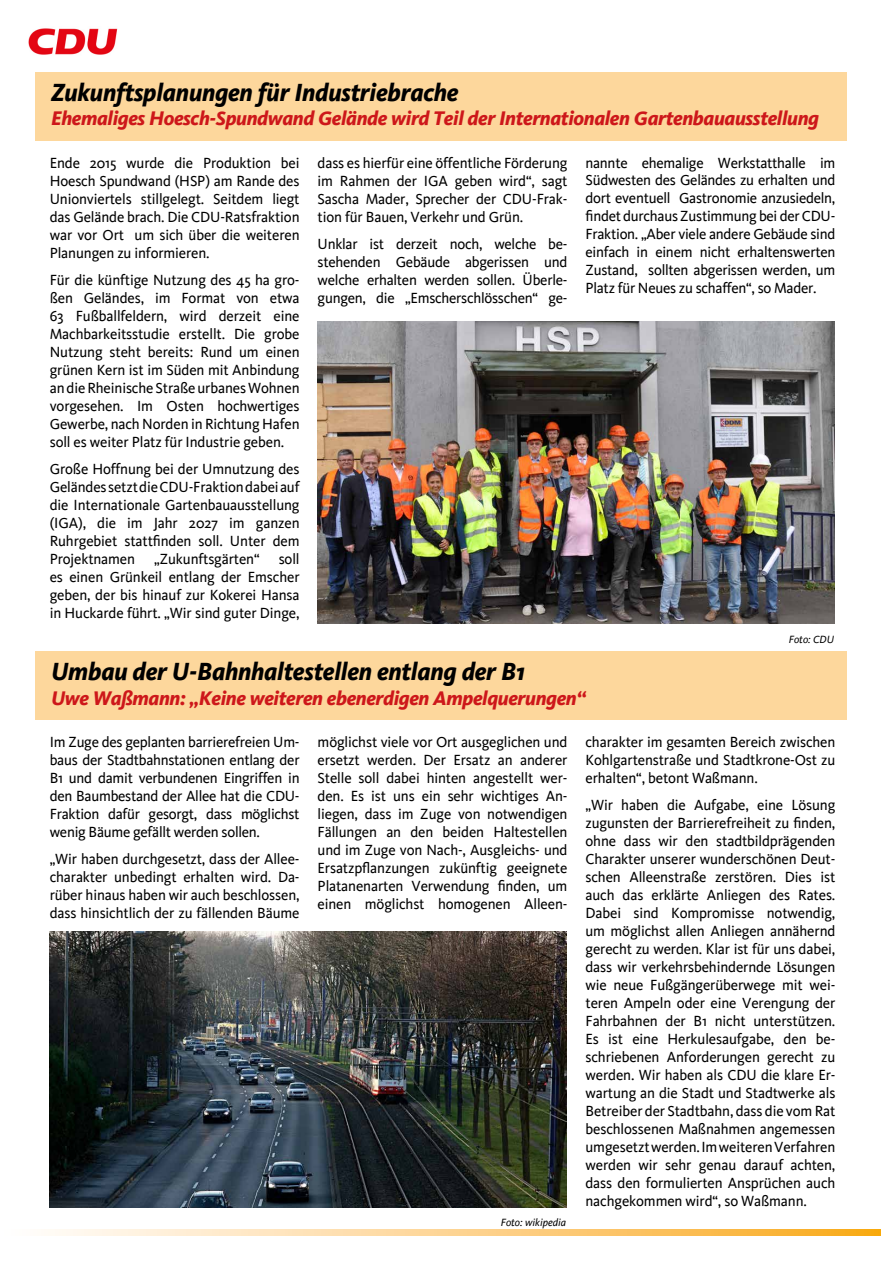
<style>
.page{position:relative;width:881px;height:1263px;background:#fff}
.page>*{position:absolute;margin:0;border:0;box-sizing:border-box;transform-origin:0 0}
.t1{font:italic 800 25.5px "Kievit";letter-spacing:-.01em;color:#000}
.t2{font:italic 800 20.25px "Kievit";letter-spacing:-.02em;color:#cd171a}
.t3{font:15.15px/18px "Kievit";letter-spacing:-.01em;color:#000;text-align:justify}
.t4{font:italic 10.8px "Kievit";color:#000}
</style>
<div class="page">
<img style="left:28px;top:28px;width:90px;height:27px">
<svg style="left:48px;top:1230px;width:832px;height:5px;background:#fcd28c"></svg>
<div style="left:35px;top:72px;width:810px;height:68px;background:#fdd79c"></div>
<img style="left:317px;top:321px;width:516px;height:302px">
<div style="left:35px;top:652px;width:810px;height:68px;background:#fdd79c"></div>
<img style="left:50px;top:931px;width:516px;height:277px">
<h1 class="t1" style="left:51px;top:77px;width:409px">Zukunftsplanungen für Industriebrache</h1>
<h2 class="t2" style="left:51px;top:106px;width:769px">Ehemaliges Hoesch-Spundwand Gelände wird Teil der Internationalen Gartenbauausstellung</h2>
<p class="t3" style="left:50px;top:154px;width:251px">Ende 2015 wurde die Produktion bei Hoesch Spundwand (HSP) am Rande des Unionviertels stillgelegt. Seitdem liegt das Gelände brach. Die CDU-Ratsfraktion war vor Ort um sich über die weiteren Planungen zu informieren.</p>
<p class="t3" style="left:50px;top:271px;width:251px">Für die künftige Nutzung des 45 ha gro&shy;ßen Geländes, im Format von etwa 63 Fußballfeldern, wird derzeit eine Machbarkeitsstudie erstellt. Die grobe Nutzung steht bereits: Rund um einen grünen Kern ist im Süden mit Anbindung an die Rheinische Straße urbanes Wohnen vorgesehen. Im Osten hochwertiges Gewerbe, nach Norden in Richtung Hafen soll es weiter Platz für Industrie geben.</p>
<p class="t3" style="left:50px;top:460px;width:251px">Große Hoffnung bei der Umnutzung des Geländes setzt die CDU-Fraktion dabei auf die Internationale Gartenbauausstellung (IGA), die im Jahr 2027 im ganzen Ruhrgebiet stattfinden soll. Unter dem Projektnamen</p>
<p class="t3" style="left:317px;top:154px;width:251px">dass es hierfür eine öffentliche Förderung im Rahmen der IGA geben wird“, sagt Sascha Mader, Sprecher der CDU-Frak&shy;tion für Bauen, Verkehr und Grün.</p>
<p class="t3" style="left:317px;top:235px;width:251px">Unklar ist derzeit noch, welche be&shy;stehenden Gebäude abgerissen und welche erhalten werden sollen. Überle&shy;gungen, die „Emscherschlösschen“ ge--</p>
<p class="t3" style="left:585px;top:154px;width:251px">nannte ehemalige Werkstatthalle im Südwesten des Geländes zu erhalten und dort eventuell Gastronomie anzusiedeln, findet durchaus Zustimmung bei der CDU-Fraktion. „Aber viele andere Gebäude sind einfach in einem nicht erhaltenswerten Zustand, sollten abgerissen werden, um Platz für Neues zu schaffen“, so Mader.</p>
<p class="t3" style="left:154px;top:550px;width:107px">„Zukunftsgärten“</p>
<p class="t3" style="left:50px;top:550px;width:251px;text-indent:229px">soll es einen Grünkeil entlang der Emscher geben, der bis hinauf zur Kokerei Hansa in Huckarde führt. „Wir sind guter Dinge,</p>
<p class="t4" style="left:788px;top:633px;width:47px">Foto: CDU</p>
<h1 class="t1" style="left:51px;top:656px;width:475px">Umbau der U-Bahnhaltestellen entlang der B1</h1>
<h2 class="t2" style="left:51px;top:686px;width:536px">Uwe Waßmann: „Keine weiteren ebenerdigen Ampelquerungen“</h2>
<p class="t3" style="left:50px;top:733px;width:251px">Im Zuge des geplanten barrierefreien Um&shy;baus der Stadtbahnstationen entlang der B1 und damit verbundenen Eingriffen in den Baumbestand der Allee hat die CDU-Fraktion dafür gesorgt, dass möglichst wenig Bäume gefällt werden sollen.</p>
<p class="t3" style="left:50px;top:850px;width:251px">„Wir haben durchgesetzt, dass der Allee&shy;charakter unbedingt erhalten wird. Da&shy;rüber hinaus haben wir auch beschlossen, dass hinsichtlich der zu fällenden Bäume</p>
<p class="t3" style="left:317px;top:733px;width:251px">möglichst viele vor Ort ausgeglichen und ersetzt werden. Der Ersatz an anderer Stelle soll dabei hinten angestellt wer&shy;den. Es ist uns ein sehr wichtiges An&shy;liegen, dass im Zuge von notwendigen Fällungen an den beiden Haltestellen und im Zuge von Nach-, Ausgleichs- und Ersatzpflanzungen zukünftig geeignete Platanenarten Verwendung finden, um einen möglichst homogenen Alleen-</p>
<p class="t3" style="left:585px;top:733px;width:251px">charakter im gesamten Bereich zwischen Kohlgartenstraße und Stadtkrone-Ost zu erhalten“, betont Waßmann.</p>
<p class="t3" style="left:585px;top:796px;width:251px">„Wir haben die Aufgabe, eine Lösung zugunsten der Barrierefreiheit zu finden, ohne dass wir den stadtbildprägenden Charakter unserer wunderschönen Deut&shy;schen Alleenstraße zerstören. Dies ist auch das erklärte Anliegen des Rates.<br>Dabei sind Kompromisse notwendig, um möglichst allen Anliegen annähernd gerecht zu werden. Klar ist für uns dabei, dass wir verkehrsbehindernde Lösungen wie neue Fußgängerüberwege mit wei&shy;teren Ampeln oder eine Verengung der Fahrbahnen der B1 nicht unterstützen.<br>Es ist eine Herkulesaufgabe, den be&shy;schriebenen Anforderungen gerecht zu werden. Wir haben als CDU die klare Er&shy;wartung an die Stadt und Stadtwerke als Betreiber der Stadtbahn, dass die vom Rat beschlossenen Maßnahmen angemessen umgesetzt werden. Im weiteren Verfahren werden wir sehr genau darauf achten, dass den formulierten Ansprüchen auch nachgekommen wird“, so Waßmann.</p>
<p class="t4" style="left:500px;top:1216px;width:67px">Foto: wikipedia</p>
</div>
